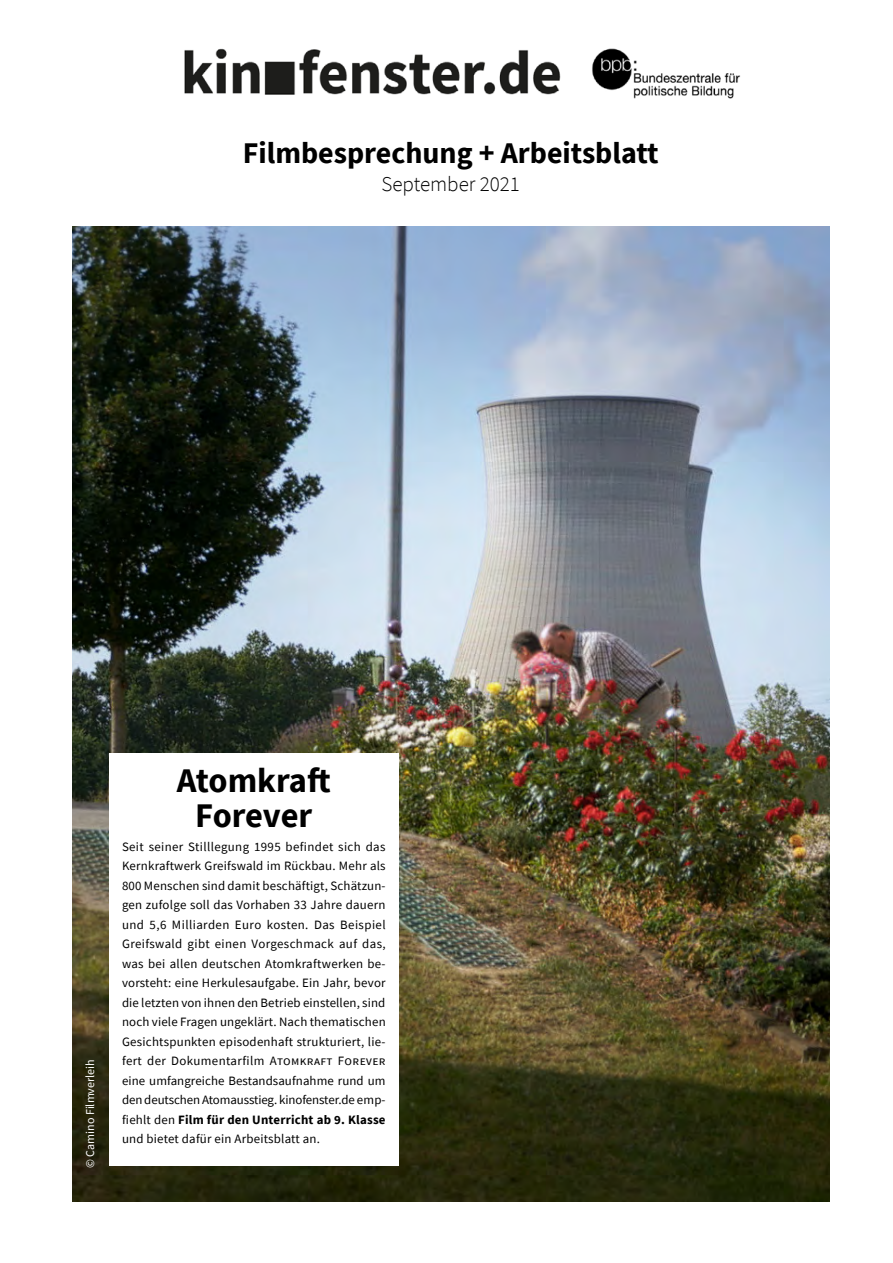
<style>
.page{position:relative;width:893px;height:1263px;background:#fff}
.page>*{position:absolute;margin:0;border:0;box-sizing:border-box;transform-origin:0 0}
.Titel_Head{font:700 34.5px/34.5px "Source Sans Pro";letter-spacing:-.005em;color:#000;text-align:center}
.t1{font:700 30px "Source Sans Pro";color:#000}
.t2{font:300 21px "Source Sans Pro";color:#000}
.Filmbespr_Fliesst{font:12.75px/19.5px "Source Sans Pro";letter-spacing:.015em;color:#000;text-align:justify}
.Filmbespr_Autoren{font:12px "Source Sans Pro";color:#fff}
.s1{font-weight:700}
</style>
<div class="page">
<img style="left:72px;top:227px;width:757px;height:975px">
<div style="left:109px;top:753px;width:289px;height:413px;background:#fff"></div>
<img style="left:592px;top:48px;width:148px;height:51px">
<img style="left:184px;top:48px;width:377px;height:47px">
<p class="t1" style="left:243px;top:133px;width:417px">Filmbesprechung + Arbeitsblatt</p>
<p class="t2" style="left:382px;top:171px;width:140px">September 2021</p>
<p class="Filmbespr_Autoren" style="left:82px;top:1168px;width:110px;rotate:-90deg">© Camino Filmverleih</p>
<p class="Titel_Head" style="left:177px;top:763px;width:156px">Atomkraft<br>Forever</p>
<p class="Filmbespr_Fliesst" style="left:122px;top:836px;width:265px">Seit seiner Stilllegung 1995 befindet sich das Kernkraftwerk Greifswald im Rückbau. Mehr als 800 Menschen sind damit beschäftigt, Schätzun&shy;gen zufolge soll das Vorhaben 33 Jahre dauern und 5,6 Milliarden Euro kosten. Das Beispiel Greifswald gibt einen Vorgeschmack auf das, was bei allen deutschen Atomkraftwerken be&shy;vorsteht: eine Herkulesaufgabe. Ein Jahr, bevor die letzten von ihnen den Betrieb einstellen, sind noch viele Fragen ungeklärt. Nach thematischen Gesichtspunkten episodenhaft strukturiert, lie&shy;fert der Dokumentarfilm Atomkraft Forever eine umfangreiche Bestandsaufnahme rund um den deutschen Atomausstieg. kinofenster.de emp&shy;fiehlt den <span class="s1">Film für den Unterricht ab 9. Klasse </span>und bietet dafür ein Arbeitsblatt an.</p>
</div>
